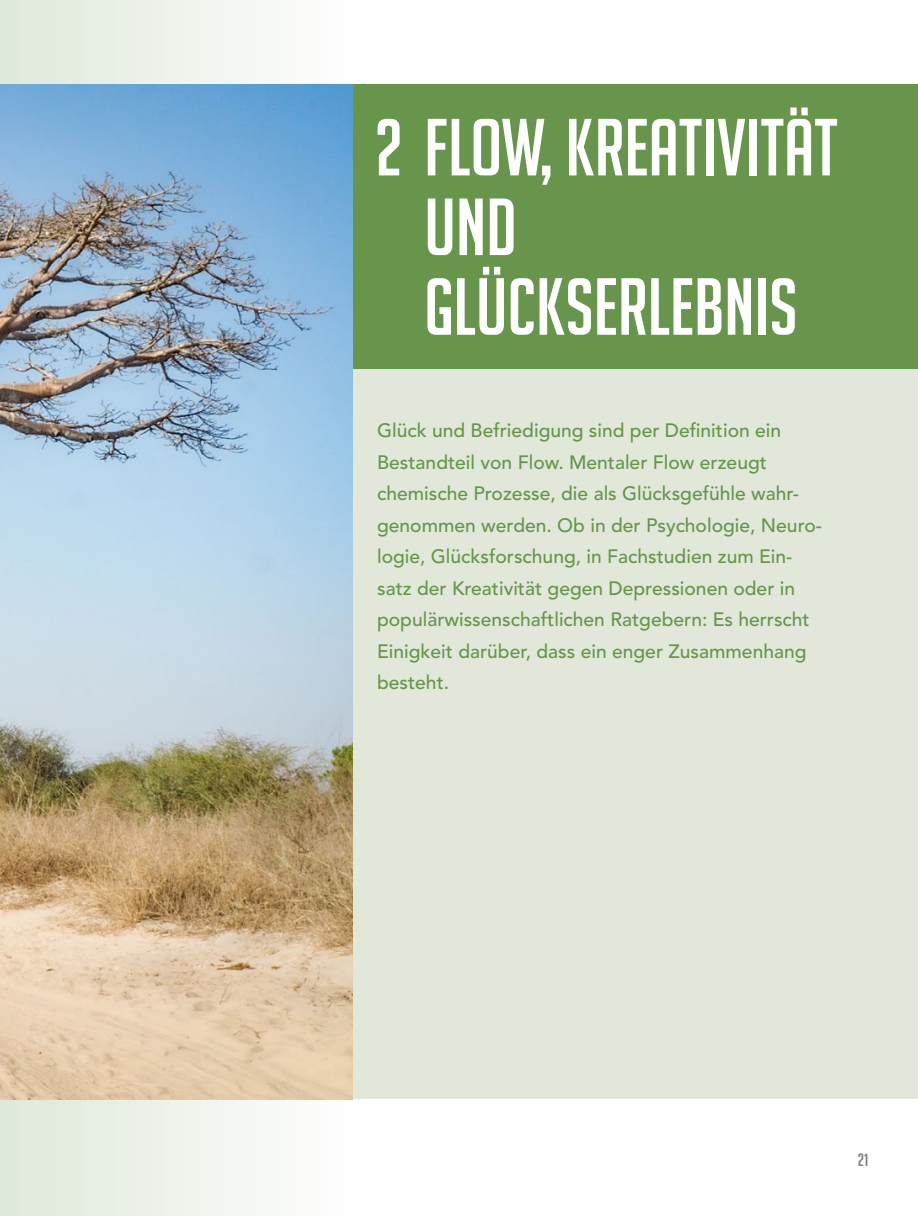
<style>
.page{position:relative;width:918px;height:1216px;background:#fff}
.page>*{position:absolute;margin:0;border:0;box-sizing:border-box;transform-origin:0 0}
.t1{font:78.75px/79.6px "Big Noodle Titling";color:#fff}
.Einstieg{font:500 19.25px/31.5px "Avenir LT Pro";color:#66954b}
.t2{font:17.5px "Big Noodle Titling";color:#7e8279}
</style>
<div class="page">
<div style="left:352px;top:357px;width:566px;height:742px;background:#e1e8da"></div>
<div style="left:352px;top:84px;width:566px;height:285px;background:#66954b"></div>
<div style="left:0;top:0;width:352px;height:1215px;background:linear-gradient(to right,#dfe8d9,#fefefe)"></div>
<img style="left:0;top:84px;width:352px;height:1015px">
<p class="t1" style="left:424px;top:108px;width:415px;text-indent:-50px">2 FLOW, KREATIVITÄT<br>UND<br>GLÜCKSERLEBNIS</p>
<p class="Einstieg" style="left:377px;top:415px;width:446px">Glück und Befriedigung sind per Definition ein Bestandteil von Flow. Mentaler Flow erzeugt chemische Prozesse, die als Glücksgefühle wahr&shy;genommen werden. Ob in der Psychologie, Neuro&shy;logie, Glücksforschung, in Fachstudien zum Ein&shy;satz der Kreativität gegen Depressionen oder in populärwissenschaftlichen Ratgebern: Es herrscht Einigkeit darüber, dass ein enger Zusammenhang besteht.</p>
<p class="t2" style="left:857px;top:1149px;width:12px">21</p>
</div>
